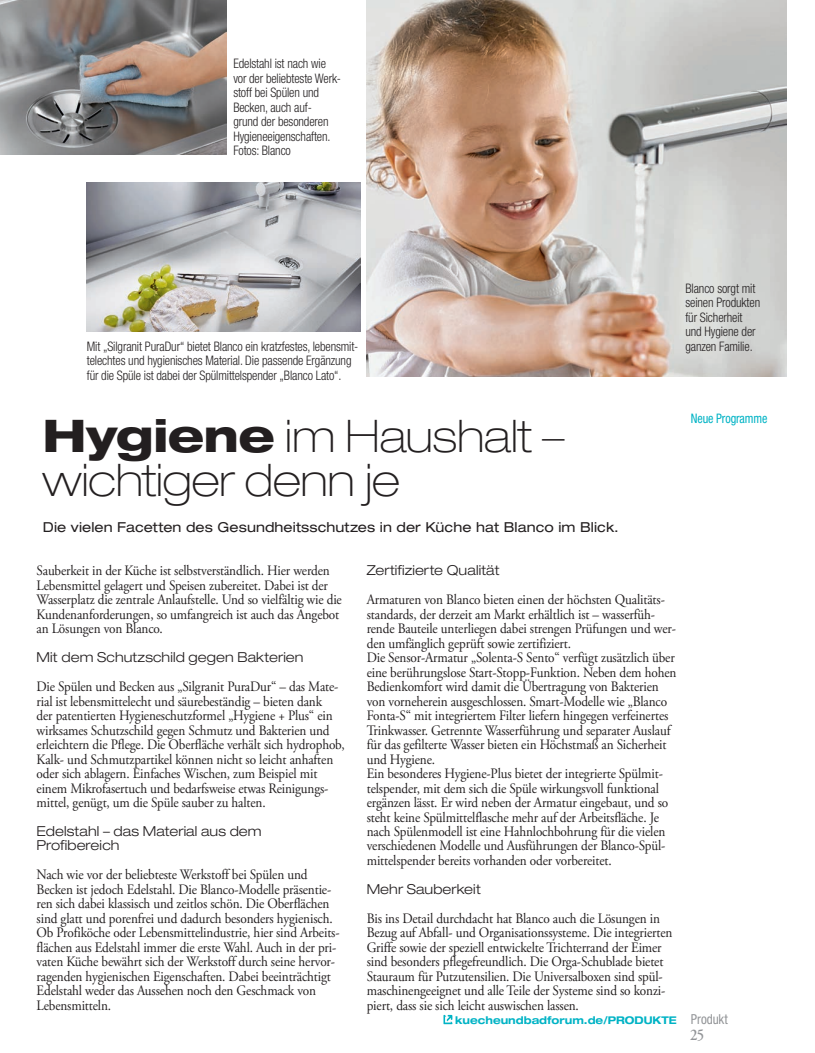
<style>
.page{position:relative;width:815px;height:1053px;background:#fff}
.page>*{position:absolute;margin:0;border:0;box-sizing:border-box;transform-origin:0 0}
.t1{font:100 expanded 45px/43.4px "Helvetica Neue LT Std";letter-spacing:-.005em;color:#231f20}
.t2{font:600 16.25px "Adobe Garamond Pro";color:#939598;scale:.9 1}
.t3{font:14.38px/14.5px "Adobe Garamond Pro";letter-spacing:-.01em;color:#231f20;scale:.92 1}
.t4{font:300 expanded 13.75px/14.5px "Helvetica Neue LT Std";letter-spacing:.005em;color:#231f20}
.t5{font:expanded 13.75px "Helvetica Neue LT Std";letter-spacing:.005em;color:#231f20}
.t6{font:condensed 13.75px "Helvetica Neue LT Std";letter-spacing:-.005em;color:#939598;scale:.95 1}
.t7{font:300 condensed 13.12px/14.5px "Helvetica Neue LT Std";letter-spacing:-.01em;color:#231f20;scale:.95 1}
.t8{font:condensed 13.12px "Helvetica Neue LT Std";letter-spacing:-.01em;color:#00b3c5;scale:.92 1}
.t9{font:700 expanded 10.62px "Helvetica Neue LT Std";color:#00b3c5;scale:.96 1}
.s1{font-weight:800}
</style>
<div class="page">
<img style="left:367px;top:0;width:420px;height:376px">
<img style="left:87px;top:183px;width:274px;height:149px">
<img style="left:0;top:0;width:226px;height:155px">
<svg style="left:443px;top:1014px;width:9px;height:10px"></svg>
<p class="t7" style="left:233px;top:56px;width:115px">Edelstahl ist nach wie vor der beliebteste Werk&shy;stoff bei Spülen und<br>Becken, auch auf-<br>grund der besonderen<br>Hygieneeigenschaften.<br>Fotos: Blanco</p>
<p class="t7" style="left:87px;top:339px;width:287px">Mit „Silgranit PuraDur“ bietet Blanco ein kratzfestes, lebensmit&shy;telechtes und hygienisches Material. Die passende Ergänzung für die Spüle ist dabei der Spülmittelspender „Blanco Lato“.</p>
<p class="t7" style="left:685px;top:281px;width:80px">Blanco sorgt mit seinen Produkten für Sicherheit und Hygiene der ganzen Familie.</p>
<h1 class="t1" style="left:43px;top:414px;width:523px"><span class="s1">Hygiene</span> im Haushalt – wichtiger denn je</h1>
<p class="t5" style="left:43px;top:518px;width:577px">Die vielen Facetten des Gesundheitsschutzes in der Küche hat Blanco im Blick.</p>
<p class="t3" style="left:37px;top:564px;width:333px">Sauberkeit in der Küche ist selbstverständlich. Hier werden Lebensmittel gelagert und Speisen zubereitet. Dabei ist der Wasserplatz die zentrale Anlaufstelle. Und so vielfältig wie die Kundenanforderungen, so umfangreich ist auch das Angebot an Lösungen von Blanco.</p>
<p class="t4" style="left:37px;top:649px;width:269px">Mit dem Schutzschild gegen Bakterien</p>
<p class="t3" style="left:37px;top:679px;width:337px">Die Spülen und Becken aus „Silgranit PuraDur“ – das Mate&shy;rial ist lebensmittelecht und säurebeständig – bieten dank<br>der patentierten Hygieneschutzformel „Hygiene + Plus“ ein wirksames Schutzschild gegen Schmutz und Bakterien und erleichtern die Pflege. Die Oberfläche verhält sich hydrophob, Kalk- und Schmutzpartikel können nicht so leicht anhaften oder sich ablagern. Einfaches Wischen, zum Beispiel mit einem Mikrofasertuch und bedarfsweise etwas Reinigungs&shy;mittel, genügt, um die Spüle sauber zu halten.</p>
<p class="t4" style="left:37px;top:823px;width:227px">Edelstahl – das Material aus dem<br>Profibereich</p>
<p class="t3" style="left:37px;top:868px;width:331px">Nach wie vor der beliebteste Werkstoff bei Spülen und Becken ist jedoch Edelstahl. Die Blanco-Modelle präsentie&shy;ren sich dabei klassisch und zeitlos schön. Die Oberflächen sind glatt und porenfrei und dadurch besonders hygienisch.<br>Ob Profiköche oder Lebensmittelindustrie, hier sind Arbeits&shy;flächen aus Edelstahl immer die erste Wahl. Auch in der pri&shy;vaten Küche bewährt sich der Werkstoff durch seine hervor&shy;ragenden hygienischen Eigenschaften. Dabei beeinträchtigt Edelstahl weder das Aussehen noch den Geschmack von Lebensmitteln.</p>
<p class="t4" style="left:367px;top:563px;width:134px">Zertifizierte Qualität</p>
<p class="t3" style="left:367px;top:593px;width:338px">Armaturen von Blanco bieten einen der höchsten Qualitäts&shy;standards, der derzeit am Markt erhältlich ist – wasserfüh&shy;rende Bauteile unterliegen dabei strengen Prüfungen und wer&shy;den umfänglich geprüft sowie zertifiziert.<br>Die Sensor-Armatur „Solenta-S Sento“ verfügt zusätzlich über eine berührungslose Start-Stopp-Funktion. Neben dem hohen Bedienkomfort wird damit die Übertragung von Bakterien von vorneherein ausgeschlossen. Smart-Modelle wie „Blanco Fonta-S“ mit integriertem Filter liefern hingegen verfeinertes Trinkwasser. Getrennte Wasserführung und separater Auslauf für das gefilterte Wasser bieten ein Höchstmaß an Sicherheit und Hygiene.<br>Ein besonderes Hygiene-Plus bietet der integrierte Spülmit&shy;telspender, mit dem sich die Spüle wirkungsvoll funktional ergänzen lässt. Er wird neben der Armatur eingebaut, und so steht keine Spülmittelflasche mehr auf der Arbeitsfläche. Je nach Spülenmodell ist eine Hahnlochbohrung für die vielen verschiedenen Modelle und Ausführungen der Blanco-Spül&shy;mittelspender bereits vorhanden oder vorbereitet.</p>
<p class="t4" style="left:367px;top:881px;width:116px">Mehr Sauberkeit</p>
<p class="t3" style="left:367px;top:911px;width:334px">Bis ins Detail durchdacht hat Blanco auch die Lösungen in Bezug auf Abfall- und Organisationssysteme. Die integrierten Griffe sowie der speziell entwickelte Trichterrand der Eimer sind besonders pflegefreundlich. Die Orga-Schublade bietet Stauraum für Putzutensilien. Die Universalboxen sind spül&shy;maschinengeeignet und alle Teile der Systeme sind so konzi&shy;piert, dass sie sich leicht auswischen lassen.</p>
<p class="t9" style="left:455px;top:1013px;width:232px">kuecheundbadforum.de/PRODUKTE</p>
<p class="t8" style="left:691px;top:411px;width:85px">Neue Programme</p>
<p class="t6" style="left:691px;top:1010px;width:40px">Produkt</p>
<p class="t2" style="left:690px;top:1025px;width:17px">25</p>
</div>
